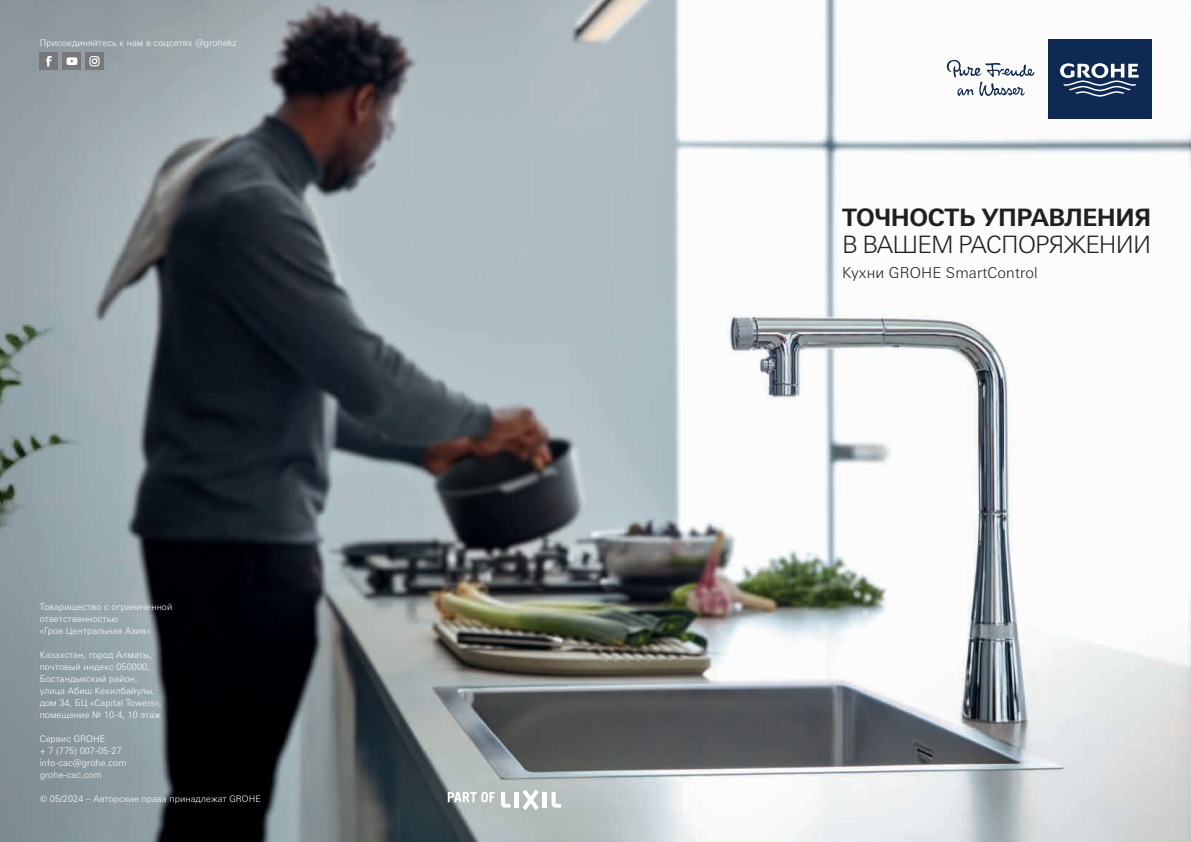
<style>
.page{position:relative;width:1191px;height:842px;background:#fff}
.page>*{position:absolute;margin:0;border:0;box-sizing:border-box;transform-origin:0 0}
.t1{font:700 24px "Univers Next W1 G";letter-spacing:-.02em;color:#231f20}
.t2{font:300 24px "Univers Next W1 G";letter-spacing:-.035em;color:#231f20}
.t3{font:300 15px "Univers Next W1 G";letter-spacing:.01em;color:#231f20}
.t4{font:300 9px/12px "Univers Next W1 G";letter-spacing:.01em;color:#fff}
</style>
<div class="page">
<img style="left:0;top:0;width:1191px;height:842px">
<div style="left:1048px;top:40px;width:103px;height:79px;background:#0e2952"></div>
<svg style="left:1060px;top:63px;width:78px;height:34px"></svg>
<svg style="left:947px;top:60px;width:87px;height:36px"></svg>
<svg style="left:501px;top:792px;width:9px;height:16px"></svg>
<svg style="left:551px;top:792px;width:10px;height:16px"></svg>
<div style="left:514px;top:792px;width:5px;height:16px;background:#fff"></div>
<div style="left:542px;top:792px;width:5px;height:16px;background:#fff"></div>
<svg style="left:522px;top:789px;width:17px;height:21px"></svg>
<svg style="left:448px;top:792px;width:46px;height:10px"></svg>
<div style="left:40px;top:52px;width:18px;height:18px;background:#76787b"></div>
<svg style="left:46px;top:56px;width:6px;height:10px"></svg>
<div style="left:63px;top:52px;width:18px;height:18px;background:#76787b"></div>
<svg style="left:67px;top:57px;width:10px;height:8px"></svg>
<div style="left:86px;top:52px;width:18px;height:18px;background:#76787b"></div>
<svg style="left:89px;top:56px;width:10px;height:10px"></svg>
<p class="t4" style="left:40px;top:37px;width:198px">Присоединяйтесь к нам в соцсетях @grohekz</p>
<p class="t4" style="left:40px;top:601px;width:134px">Товарищество с ограниченной ответственностью<br>«Грое Центральная Азия»</p>
<p class="t4" style="left:40px;top:649px;width:124px">Казахстан, город Алматы, почтовый индекс 050000,<br>Бостандыкский район, улица Абиш Кекилбайулы, дом 34, БЦ «Capital Towers», помещение № 10-4, 10 этаж</p>
<p class="t4" style="left:40px;top:733px;width:88px">Сервис GROHE<br>+ 7 (775) 007-05-27 info-cac@grohe.com grohe-cac.com</p>
<p class="t4" style="left:40px;top:793px;width:223px">© 05/2024 – Авторские права принадлежат GROHE</p>
<h1 class="t1" style="left:842px;top:203px;width:310px">ТОЧНОСТЬ УПРАВЛЕНИЯ</h1>
<h1 class="t2" style="left:842px;top:230px;width:310px">В ВАШЕМ РАСПОРЯЖЕНИИ</h1>
<h2 class="t3" style="left:842px;top:264px;width:197px">Кухни GROHE SmartControl</h2>
</div>
